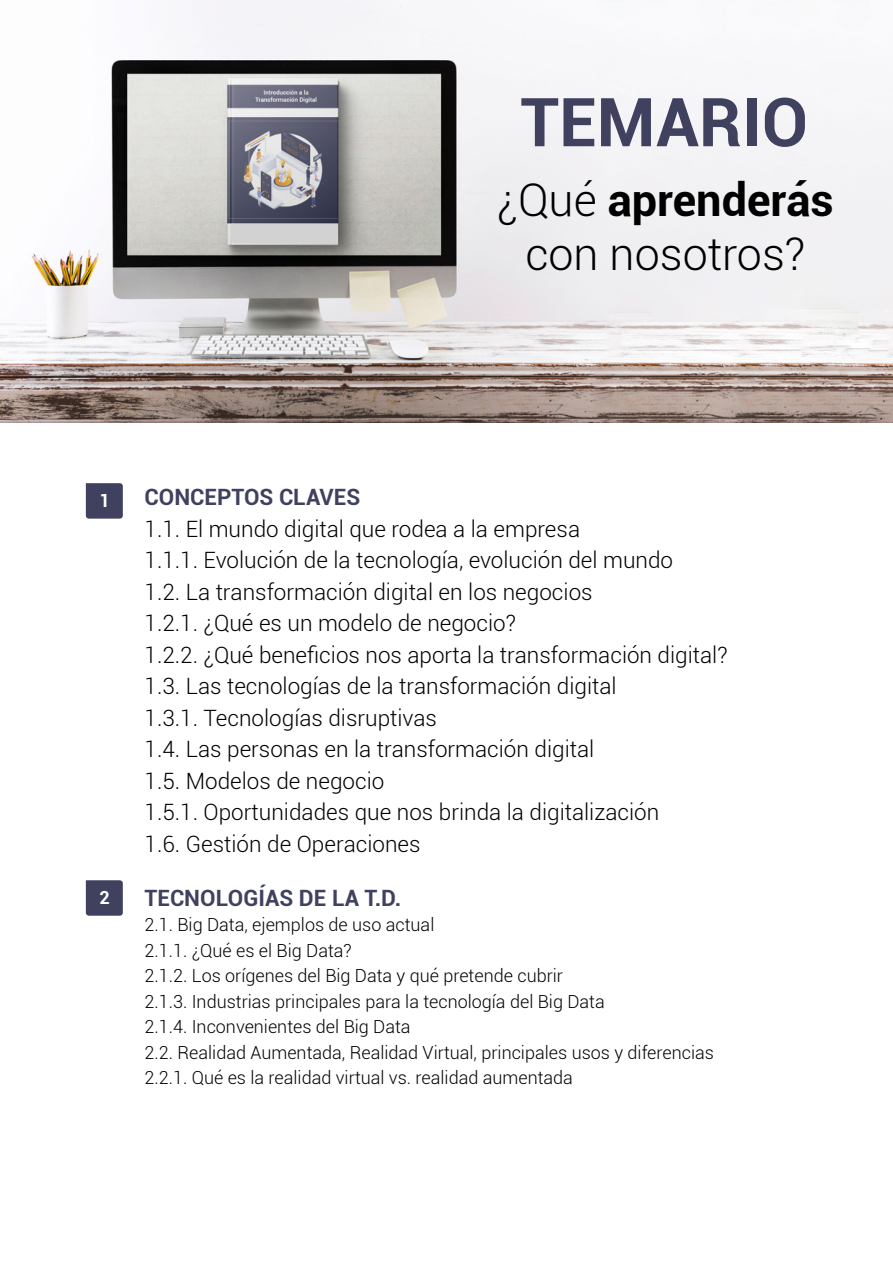
<style>
.page{position:relative;width:893px;height:1263px;background:#fff}
.page>*{position:absolute;margin:0;border:0;box-sizing:border-box;transform-origin:0 0}
.t1{font:700 67.5px "Roboto";color:#3f415f}
.t2{font:300 45px/54px "Roboto";color:#000;text-align:center}
.t3{font:300 22.5px "Roboto";color:#000}
.t4{font:700 22.5px "Roboto";color:#3f415f}
.t5{font:300 18px "Roboto";color:#000}
.t6{font:700 18px "Roboto";color:#fff}
.s1{font-weight:700}
</style>
<div class="page">
<svg style="left:86px;top:483px;width:37px;height:36px"></svg>
<svg style="left:86px;top:880px;width:37px;height:36px"></svg>
<img style="left:0;top:0;width:893px;height:422px">
<div style="left:232px;top:225px;width:106px;height:18px;background:#d2d2d2"></div>
<p class="t1" style="left:520px;top:75px;width:289px">TEMARIO</p>
<p class="t2" style="left:497px;top:171px;width:338px">¿Qué <span class="s1">aprenderás </span>con nosotros?</p>
<p class="t6" style="left:99px;top:488px;width:12px">1</p>
<p class="t6" style="left:99px;top:885px;width:12px">2</p>
<p class="t4" style="left:145px;top:481px;width:217px">CONCEPTOS CLAVES</p>
<p class="t3" style="left:145px;top:513px;width:437px">1.1. El mundo digital que rodea a la empresa</p>
<p class="t3" style="left:145px;top:545px;width:530px">1.1.1. Evolución de la tecnología, evolución del mundo</p>
<p class="t3" style="left:145px;top:576px;width:450px">1.2. La transformación digital en los negocios</p>
<p class="t3" style="left:145px;top:608px;width:373px">1.2.1. ¿Qué es un modelo de negocio?</p>
<p class="t3" style="left:145px;top:639px;width:584px">1.2.2. ¿Qué beneficios nos aporta la transformación digital?</p>
<p class="t3" style="left:145px;top:671px;width:473px">1.3. Las tecnologías de la transformación digital</p>
<p class="t3" style="left:145px;top:702px;width:294px">1.3.1. Tecnologías disruptivas</p>
<p class="t3" style="left:145px;top:734px;width:451px">1.4. Las personas en la transformación digital</p>
<p class="t3" style="left:145px;top:765px;width:241px">1.5. Modelos de negocio</p>
<p class="t3" style="left:145px;top:797px;width:516px">1.5.1. Oportunidades que nos brinda la digitalización</p>
<p class="t3" style="left:145px;top:828px;width:277px">1.6. Gestión de Operaciones</p>
<p class="t4" style="left:145px;top:882px;width:258px">TECNOLOGÍAS DE LA T.D.</p>
<p class="t5" style="left:145px;top:912px;width:291px">2.1. Big Data, ejemplos de uso actual</p>
<p class="t5" style="left:145px;top:938px;width:209px">2.1.1. ¿Qué es el Big Data?</p>
<p class="t5" style="left:145px;top:963px;width:420px">2.1.2. Los orígenes del Big Data y qué pretende cubrir</p>
<p class="t5" style="left:145px;top:989px;width:462px">2.1.3. Industrias principales para la tecnología del Big Data</p>
<p class="t5" style="left:145px;top:1014px;width:267px">2.1.4. Inconvenientes del Big Data</p>
<p class="t5" style="left:145px;top:1040px;width:571px">2.2. Realidad Aumentada, Realidad Virtual, principales usos y diferencias</p>
<p class="t5" style="left:145px;top:1065px;width:430px">2.2.1. Qué es la realidad virtual vs. realidad aumentada</p>
</div>
